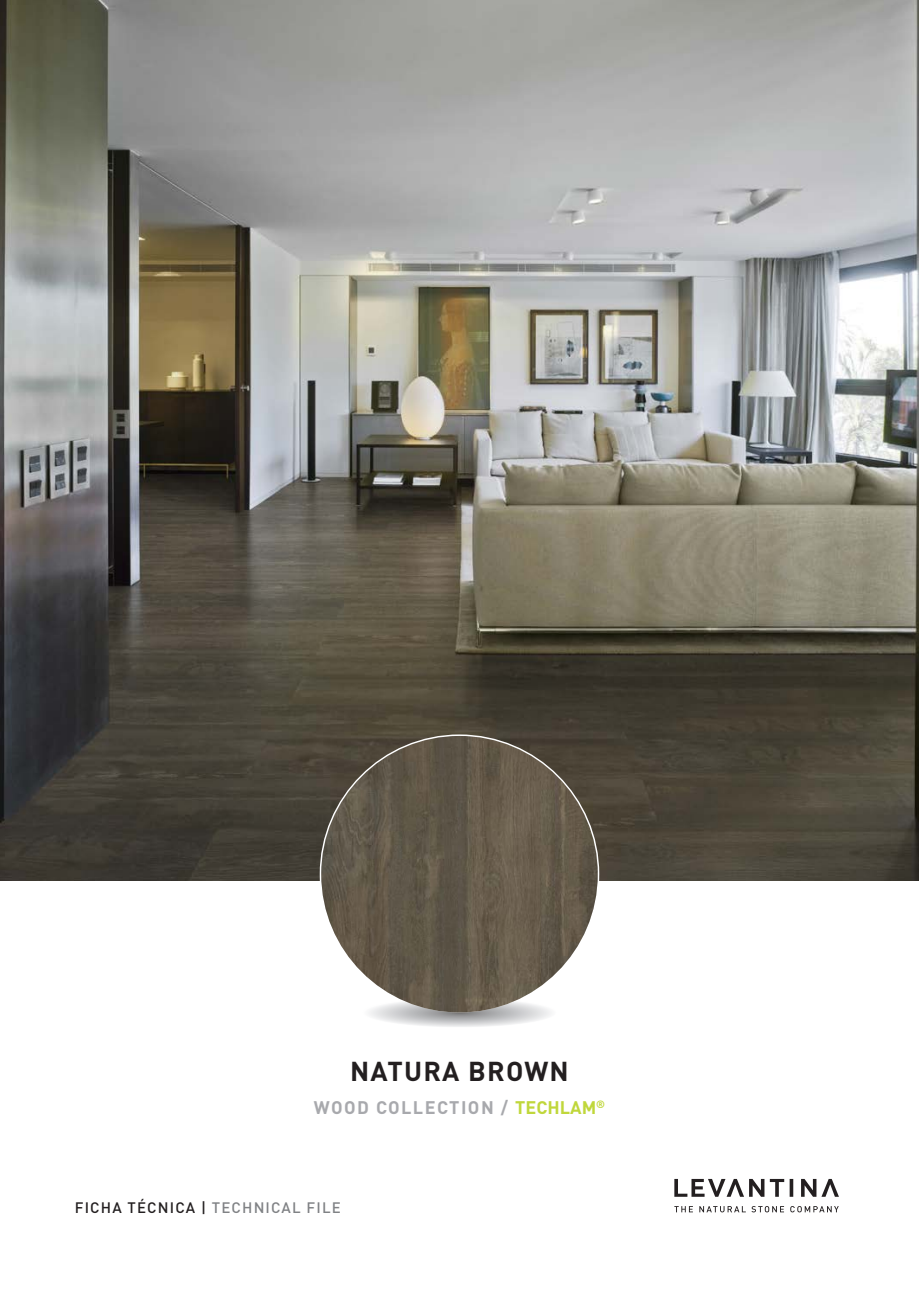
<style>
.page{position:relative;width:919px;height:1289px;background:#fff}
.page>*{position:absolute;margin:0;border:0;box-sizing:border-box;transform-origin:0 0}
.t1{font:700 27px "DIN";letter-spacing:.045em;color:#231f20}
.t2{font:700 18px "DIN";letter-spacing:.075em;color:#a8a9ad}
.t3{font:500 15px "DIN";letter-spacing:.075em;color:#231f20}
.s1{color:#c0d73b}
.s2{color:#808285}
</style>
<div class="page">
<img style="left:0;top:0;width:918px;height:880px">
<svg style="left:674px;top:1178px;width:164px;height:34px"></svg>
<svg style="left:369px;top:997px;width:182px;height:30px"></svg>
<img style="left:321px;top:736px;width:276px;height:276px;border-radius:138px">
<h1 class="t1" style="left:350px;top:1053px;width:220px">NATURA BROWN</h1>
<p class="t2" style="left:314px;top:1095px;width:293px">WOOD COLLECTION / <span class="s1">TECHLAM</span><sup>®</sup></p>
<p class="t3" style="left:75px;top:1197px;width:267px">FICHA TÉCNICA | <span class="s2">TECHNICAL FILE</span></p>
</div>
